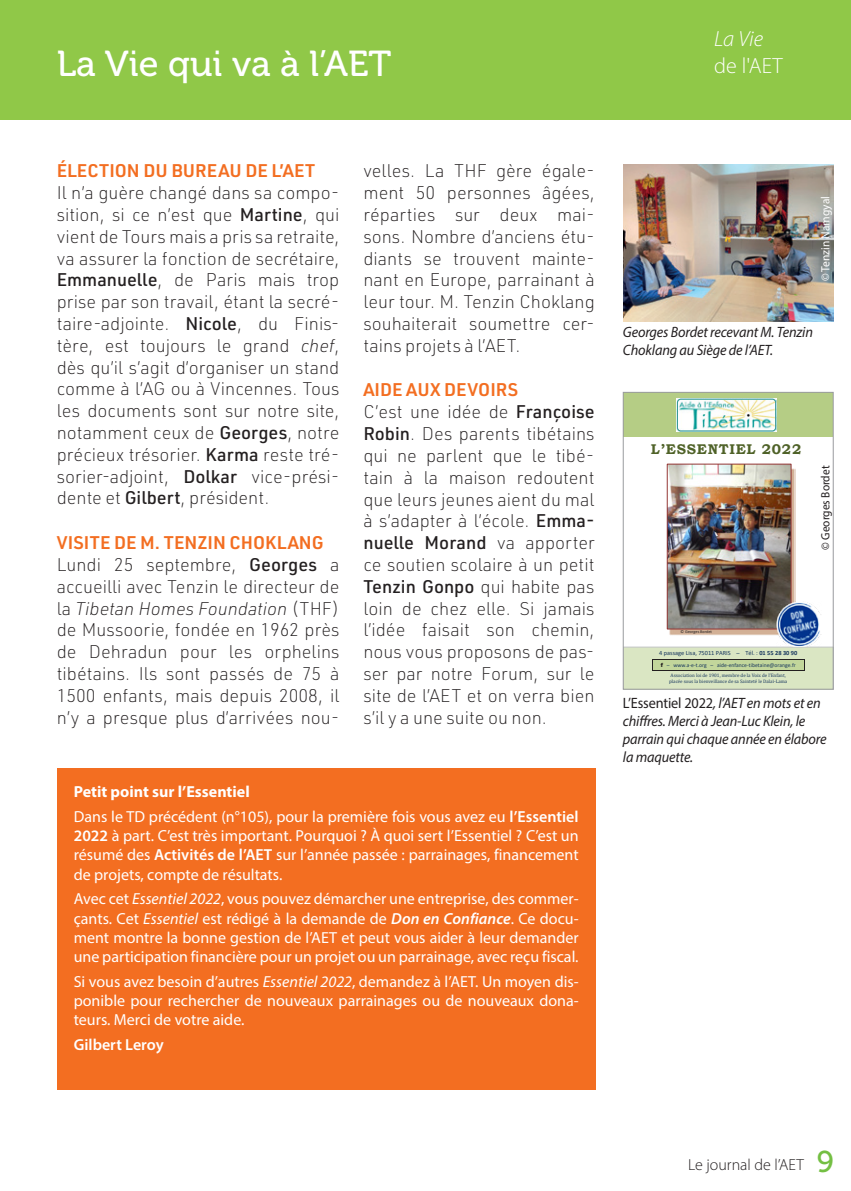
<style>
.page{position:relative;width:851px;height:1191px;background:#fff}
.page>*{position:absolute;margin:0;border:0;box-sizing:border-box;transform-origin:0 0}
.t1{font:36px "Museo 500";color:#fff}
.t2{font:300 22px "Myriad Pro";color:#fff}
.t3{font:italic 300 22px "Myriad Pro";color:#fff}
.texte_courant{font:200 18px/21.8px "URWDIN";color:#231f20;text-align:justify}
.titre_2{font:600 18px "URWDIN";color:#f36e21}
.texte_courant-2{font:16px/19.2px "Myriad Pro";color:#fff;text-align:justify}
.texte_courant-3{font:700 16px "Myriad Pro";color:#fff}
.t4{font:300 16px "Myriad Pro";color:#231f20}
.texte_courant-4{font:600 16px "Myriad Pro";color:#fff}
.t5{font:italic 15px/18px "Myriad Pro";letter-spacing:-.01em;color:#231f20;scale:.95 1}
.t6{font:700 14px "Bookman Old Style";letter-spacing:.05em;color:#4f6228}
.t7{font:12px "Myriad Pro";color:#fff;scale:.95 1}
.t8{font:12px "Myriad Pro";color:#231f20;scale:.95 1}
.t9{font:6.4px "Calibri";color:#17365d}
.t10{font:5.6px "Calibri";color:#17365d}
.t11{font:5px/5.8px "Cambria";color:#17365d}
.t12{font:4.2px "Calibri";color:#231f20}
.s1{font-weight:500}
.s2{font-style:italic}
.s3{font-weight:600}
.s4{font-weight:600;font-style:italic}
.s5{font-weight:700}
.s6{font-family:"Arial";font-weight:900;color:#231f20}
.s7{font-style:normal}
.s8{font-family:"Museo 500";font-weight:400;font-size:30px;color:#74bf43}
</style>
<div class="page">
<div style="left:0;top:0;width:850px;height:120px;background:#90c848"></div>
<img style="left:623px;top:164px;width:210px;height:158px">
<img style="left:668px;top:467px;width:127px;height:169px">
<img style="left:669px;top:466px;width:120px;height:161px">
<div style="left:667px;top:464px;width:124px;height:165px;border:1px solid #953735"></div>
<svg style="left:625px;top:647px;width:206px;height:40px;background:#cedbb5"></svg>
<div style="left:623px;top:392px;width:210px;height:45px;background:#b5cd85"></div>
<img style="left:776px;top:602px;width:45px;height:45px">
<img style="left:676px;top:398px;width:100px;height:34px">
<div style="left:677px;top:399px;width:98px;height:32px;border:1px solid #379898;border-radius:3px"></div>
<div style="left:623px;top:392px;width:210px;height:297px;border:1px solid #999b9e"></div>
<div style="left:57px;top:768px;width:538px;height:322px;background:#f36e21"></div>
<p class="t3" style="left:714px;top:26px;width:50px">La Vie</p>
<p class="t1" style="left:57px;top:44px;width:336px">La Vie qui va à l’AET</p>
<p class="t2" style="left:714px;top:52px;width:70px">de l'AET</p>
<p class="titre_2" style="left:57px;top:159px;width:260px">ÉLECTION DU BUREAU DE L’AET</p>
<p class="texte_courant" style="left:57px;top:181px;width:284px">Il n’a guère changé dans sa compo&shy;sition, si ce n’est que <span class="s1">Martine</span>, qui vient de Tours mais a pris sa retraite, va assurer la fonction de secrétaire, <span class="s1">Emmanuelle</span>, de Paris mais trop prise par son travail, étant la secré&shy;taire-adjointe. <span class="s1">Nicole</span>, du Finis&shy;tère, est toujours le grand <span class="s2">chef</span>, dès qu’il s’agit d’organiser un stand comme à l’AG ou à Vincennes. Tous les documents sont sur notre site, notamment ceux de <span class="s1">Georges</span>, notre précieux trésorier. <span class="s1">Karma</span> reste tré&shy;sorier-adjoint, <span class="s1">Dolkar</span> vice-prési&shy;dente et <span class="s1">Gilbert</span>, président.</p>
<p class="titre_2" style="left:57px;top:530px;width:268px">VISITE DE M. TENZIN CHOKLANG</p>
<p class="texte_courant" style="left:57px;top:553px;width:284px">Lundi 25 septembre, <span class="s1">Georges</span> a accueilli avec Tenzin le directeur de la <span class="s2">Tibetan Homes Foundation</span> (THF) de Mussoorie, fondée en 1962 près de Dehradun pour les orphelins tibétains. Ils sont passés de 75 à 1500 enfants, mais depuis 2008, il n’y a presque plus d’arrivées nou-</p>
<p class="texte_courant" style="left:363px;top:160px;width:233px">velles. La THF gère égale&shy;ment 50 personnes âgées, réparties sur deux mai&shy;sons. Nombre d’anciens étu&shy;diants se trouvent mainte&shy;nant en Europe, parrainant à leur tour. M. Tenzin Choklang souhaiterait soumettre cer&shy;tains projets à l’AET.</p>
<p class="titre_2" style="left:363px;top:378px;width:156px">AIDE AUX DEVOIRS</p>
<p class="texte_courant" style="left:363px;top:400px;width:232px">C’est une idée de <span class="s1">Françoise Robin</span>. Des parents tibétains qui ne parlent que le tibé&shy;tain à la maison redoutent que leurs jeunes aient du mal à s’adapter à l’école. <span class="s1">Emma&shy;nuelle Morand</span> va apporter ce soutien scolaire à un petit <span class="s1">Tenzin Gonpo</span> qui habite pas loin de chez elle. Si jamais l’idée faisait son chemin, nous vous proposons de pas&shy;ser par notre Forum, sur le site de l’AET et on verra bien s’il y a une suite ou non.</p>
<p class="texte_courant-3" style="left:74px;top:781px;width:177px">Petit point sur l’Essentiel</p>
<p class="texte_courant-2" style="left:74px;top:806px;width:506px">Dans le TD précédent (n°105), pour la première fois vous avez eu <span class="s3">l’Essentiel 2022</span> à part. C’est très important. Pourquoi ? À quoi sert l’Essentiel ? C’est un résumé des <span class="s3">Activités de l’AET</span> sur l’année passée : parrainages, financement de projets, compte de résultats.</p>
<p class="texte_courant-2" style="left:74px;top:889px;width:506px">Avec cet <span class="s2">Essentiel 2022</span>, vous pouvez démarcher une entreprise, des commer&shy;çants. Cet <span class="s2">Essentiel</span> est rédigé à la demande de <span class="s4">Don en Confiance</span>. Ce docu&shy;ment montre la bonne gestion de l’AET et peut vous aider à leur demander une participation financière pour un projet ou un parrainage, avec reçu fiscal.</p>
<p class="texte_courant-2" style="left:74px;top:971px;width:506px">Si vous avez besoin d’autres <span class="s2">Essentiel 2022</span>, demandez à l’AET. Un moyen dis&shy;ponible pour rechercher de nouveaux parrainages ou de nouveaux dona&shy;teurs. Merci de votre aide.</p>
<p class="texte_courant-4" style="left:74px;top:1034px;width:91px">Gilbert Leroy</p>
<p class="t7" style="left:818px;top:281px;width:91px;rotate:-90deg">© Tenzin Namgyal</p>
<p class="t5" style="left:623px;top:322px;width:201px">Georges Bordet recevant M. Tenzin<br>Choklang au Siège de l’AET.</p>
<p class="t6" style="left:651px;top:439px;width:152px">L’ESSENTIEL 2022</p>
<p class="t8" style="left:817px;top:550px;width:90px;rotate:-90deg">© Georges Bordet</p>
<p class="t12" style="left:680px;top:628px;width:33px">© Georges Bordet</p>
<p class="t9" style="left:659px;top:649px;width:140px">4 passage Lisa, 75011 PARIS – Tél. : <span class="s5">01 55 28 30 90</span></p>
<p class="t10" style="left:660px;top:661px;width:136px"><span class="s6">f</span> – www.a-e-t.org – aide-enfance-tibetaine@orange.fr</p>
<p class="t11" style="left:669px;top:672px;width:120px">Association loi de 1901, membre de la Voix de l’Enfant, placée sous la bienveillance de sa Sainteté le Dalaï-Lama</p>
<p class="t5" style="left:622px;top:693px;width:216px"><span class="s7">L’Essentiel 2022</span>, l’AET en mots et en chiffres. Merci à Jean-Luc Klein, le parrain qui chaque année en élabore la maquette.</p>
<p class="t4" style="left:688px;top:1154px;width:147px">Le journal de l’AET <span class="s8">9</span></p>
</div>
